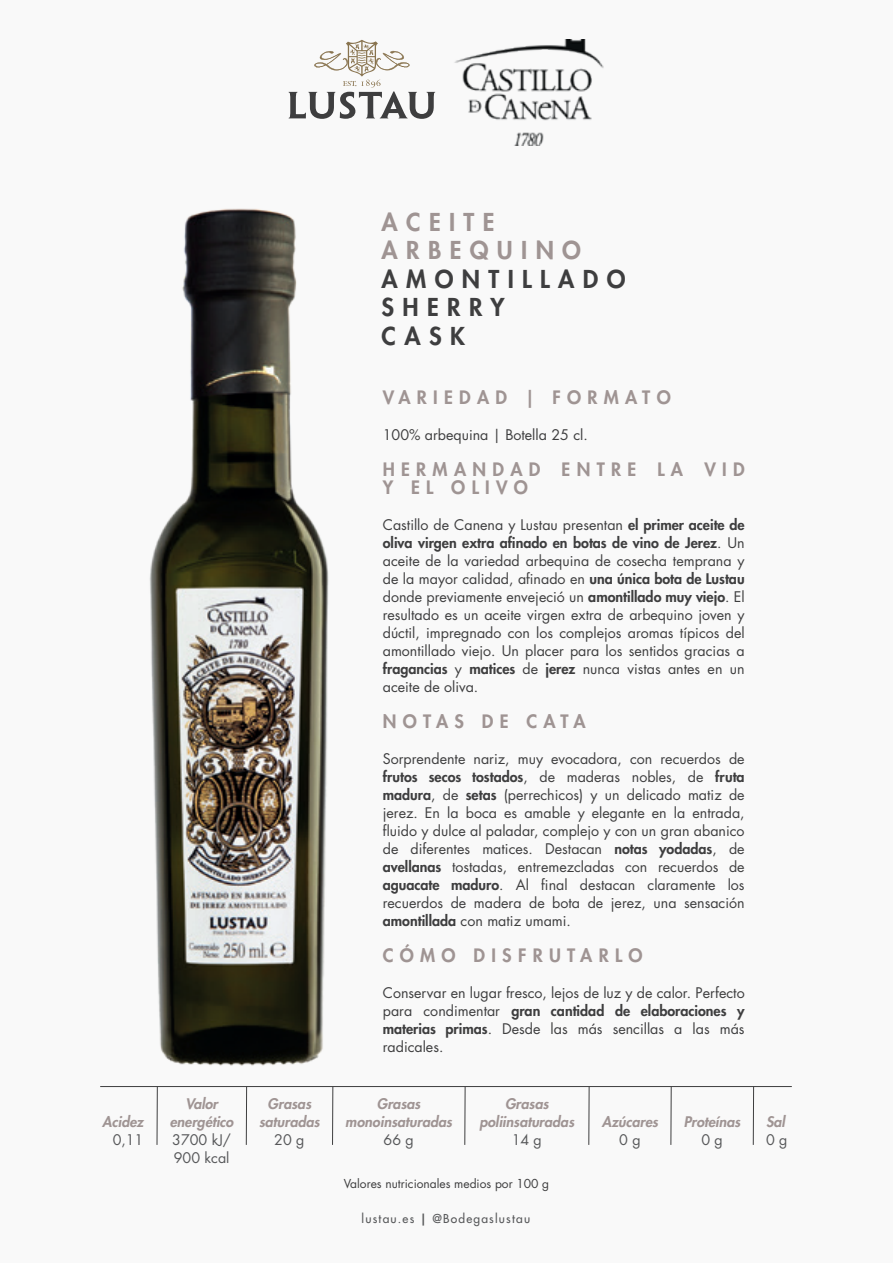
<style>
.page{position:relative;width:893px;height:1263px;background:#f9f9f9}
.page>*{position:absolute;margin:0;border:0;box-sizing:border-box;transform-origin:0 0}
.t1{font:800 24px/28.5px "Futura Std";letter-spacing:.35em;color:#3e3e3f}
.t2{font:800 24px/28.5px "Futura Std";letter-spacing:.35em;color:#9f9493}
.t3{font:800 18px/18px "Futura Std";letter-spacing:.35em;color:#9f9493}
.t4{font:14.25px/18px "Futura Std";color:#3e3e3f;text-align:justify}
.t5{font:italic 800 14.25px/18px "Futura Std";color:#9f9493;text-align:center}
.t6{font:14.25px/18px "Futura Std";color:#57585a}
.t7{font:12px "Futura Std";color:#3e3e3f}
.t8{font:500 12px "Futura Std";letter-spacing:.1em;color:#57585a}
.s1{font-weight:800}
</style>
<div class="page">
<img style="left:150px;top:208px;width:184px;height:914px">
<hr style="left:100px;top:1086px;width:692px;height:1px;background:#3e3e3f">
<hr style="left:157px;top:1086px;width:1px;height:59px;background:#3e3e3f">
<hr style="left:246px;top:1086px;width:1px;height:59px;background:#3e3e3f">
<hr style="left:332px;top:1086px;width:1px;height:59px;background:#3e3e3f">
<hr style="left:464px;top:1086px;width:1px;height:59px;background:#3e3e3f">
<hr style="left:588px;top:1086px;width:1px;height:59px;background:#3e3e3f">
<hr style="left:670px;top:1086px;width:2px;height:59px;background:#3e3e3f">
<hr style="left:753px;top:1086px;width:1px;height:59px;background:#3e3e3f">
<svg style="left:289px;top:40px;width:146px;height:79px"></svg>
<img style="left:454px;top:40px;width:150px;height:106px">
<p class="t5" style="left:102px;top:1113px;width:43px">Acidez</p>
<p class="t6" style="left:113px;top:1131px;width:32px">0,11</p>
<p class="t5" style="left:170px;top:1095px;width:65px">Valor energético</p>
<p class="t6" style="left:172px;top:1131px;width:60px">3700 kJ/<br>900 kcal</p>
<p class="t5" style="left:259px;top:1095px;width:62px">Grasas saturadas</p>
<p class="t6" style="left:274px;top:1131px;width:32px">20 g</p>
<h1 class="t2" style="left:382px;top:207px;width:201px">ACEITE<br>ARBEQUINO</h1>
<h1 class="t1" style="left:382px;top:264px;width:245px">AMONTILLADO<br>SHERRY<br>CASK</h1>
<p class="t3" style="left:383px;top:389px;width:289px">VARIEDAD | FORMATO</p>
<p class="t4" style="left:383px;top:426px;width:206px">100% arbequina | Botella 25 cl.</p>
<p class="t3" style="left:383px;top:461px;width:363px">HERMANDAD ENTRE LA VID<br>Y EL OLIVO</p>
<p class="t4" style="left:383px;top:516px;width:363px">Castillo de Canena y Lustau presentan <span class="s1">el primer aceite de oliva virgen extra afinado en botas de vino de Jerez</span>. Un aceite de la variedad arbequina de cosecha temprana y de la mayor calidad, afinado en <span class="s1">una única bota de Lustau </span>donde previamente envejeció un <span class="s1">amontillado muy viejo</span>. El resultado es un aceite virgen extra de arbequino joven y dúctil, impregnado con los complejos aromas típicos del amontillado viejo. Un placer para los sentidos gracias a <span class="s1">fragancias</span> y <span class="s1">matices</span> de <span class="s1">jerez</span> nunca vistas antes en un aceite de oliva.</p>
<p class="t3" style="left:383px;top:713px;width:204px">NOTAS DE CATA</p>
<p class="t4" style="left:383px;top:750px;width:363px">Sorprendente nariz, muy evocadora, con recuerdos de <span class="s1">frutos secos tostados</span>, de maderas nobles, de <span class="s1">fruta madura</span>, de <span class="s1">setas</span> (perrechicos) y un delicado matiz de jerez. En la boca es amable y elegante en la entrada, fluido y dulce al paladar, complejo y con un gran abanico de diferentes matices. Destacan <span class="s1">notas yodadas</span>, de <span class="s1">avellanas</span> tostadas, entremezcladas con recuerdos de <span class="s1">aguacate maduro</span>. Al final destacan claramente los recuerdos de madera de bota de jerez, una sensación <span class="s1">amontillada</span> con matiz umami.</p>
<p class="t3" style="left:383px;top:947px;width:261px">CÓMO DISFRUTARLO</p>
<p class="t4" style="left:383px;top:984px;width:363px">Conservar en lugar fresco, lejos de luz y de calor. Perfecto para condimentar <span class="s1">gran cantidad de elaboraciones y materias primas</span>. Desde las más sencillas a las más radicales.</p>
<p class="t5" style="left:345px;top:1095px;width:108px">Grasas monoinsaturadas</p>
<p class="t6" style="left:384px;top:1131px;width:32px">66 g</p>
<p class="t5" style="left:479px;top:1095px;width:96px">Grasas poliinsaturadas</p>
<p class="t6" style="left:512px;top:1131px;width:32px">14 g</p>
<p class="t7" style="left:344px;top:1175px;width:207px">Valores nutricionales medios por 100 g</p>
<p class="t8" style="left:362px;top:1211px;width:170px">lustau.es <span class="s1">|</span> @Bodegaslustau</p>
<p class="t5" style="left:602px;top:1113px;width:58px">Azúcares</p>
<p class="t6" style="left:619px;top:1131px;width:23px">0 g</p>
<p class="t5" style="left:684px;top:1113px;width:58px">Proteínas</p>
<p class="t6" style="left:701px;top:1131px;width:23px">0 g</p>
<p class="t5" style="left:766px;top:1113px;width:20px">Sal</p>
<p class="t6" style="left:766px;top:1131px;width:23px">0 g</p>
</div>
